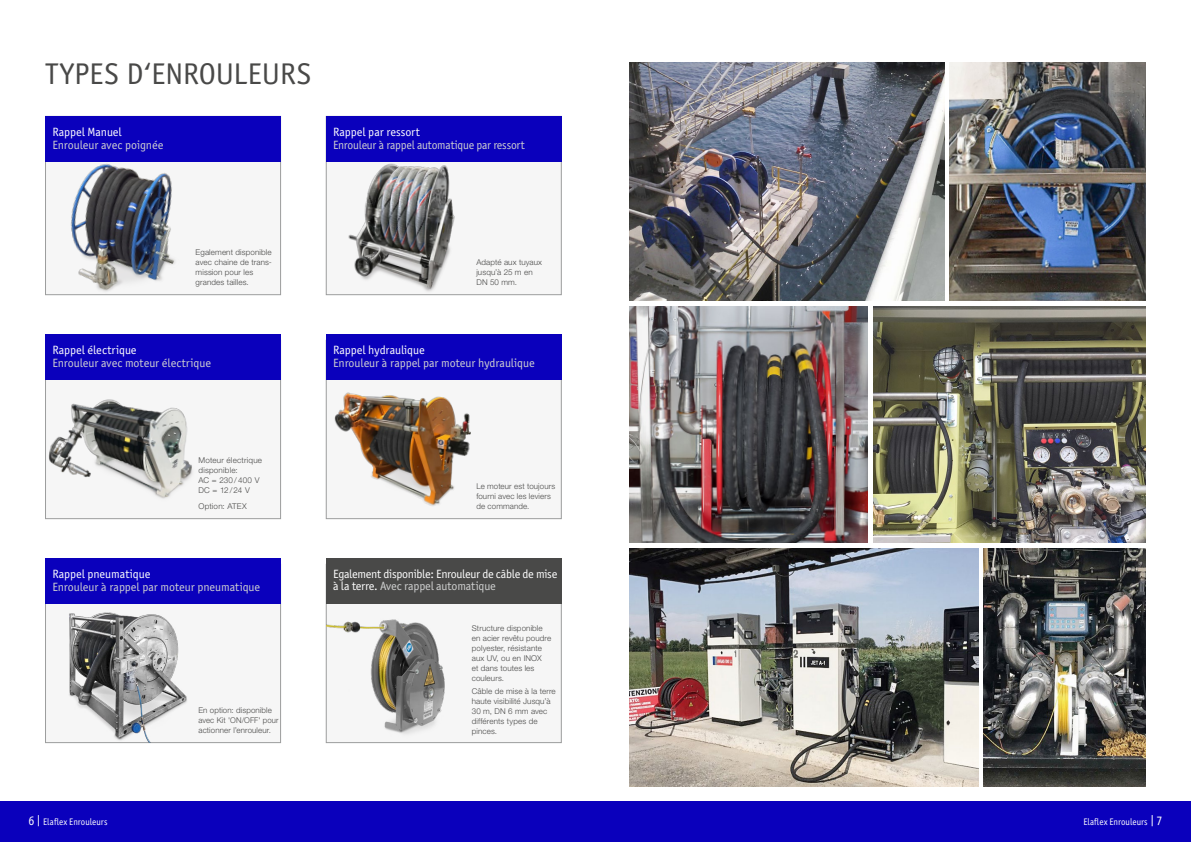
<style>
.page{position:relative;width:1191px;height:842px;background:#fff}
.page>*{position:absolute;margin:0;border:0;box-sizing:border-box;transform-origin:0 0}
.Longcopy_groß{font:30px "Officina Sans ITC Std";color:#494948}
.Subheads_ohne_Versal{font:12px "Officina Sans ITC Std";letter-spacing:-.005em;color:#cfd0d0}
.Subheads_ohne_Versal-2{font:12px/12px "Officina Sans ITC Std";letter-spacing:-.01em;color:#fff}
.t1{font:9.5px "Officina Sans ITC Std";letter-spacing:.01em;color:#fff;scale:.93 1}
.Longcopy_klein{font:300 8px/10px "Helvetica Neue LTW1 G";letter-spacing:.015em;color:#494948}
.s1{color:#cfd0d0}
.s2{font-size:13px}
</style>
<div class="page">
<div style="left:0;top:801px;width:1191px;height:41px;background:#0a00bc"></div>
<div style="left:45px;top:116px;width:236px;height:179px;background:#f6f6f6;border:1px solid #9c9d9d"></div>
<img style="left:984px;top:549px;width:161px;height:238px">
<img style="left:950px;top:62px;width:195px;height:238px">
<img style="left:873px;top:306px;width:272px;height:237px">
<img style="left:629px;top:549px;width:349px;height:238px">
<img style="left:629px;top:62px;width:315px;height:238px">
<div style="left:45px;top:116px;width:236px;height:46px;background:#0a00bc"></div>
<img style="left:629px;top:306px;width:238px;height:237px">
<div style="left:45px;top:340px;width:236px;height:179px;background:#f6f6f6;border:1px solid #9c9d9d"></div>
<div style="left:45px;top:334px;width:236px;height:46px;background:#0a00bc"></div>
<img style="left:45px;top:162px;width:173px;height:133px">
<img style="left:45px;top:389px;width:148px;height:122px">
<div style="left:45px;top:564px;width:236px;height:179px;background:#f6f6f6;border:1px solid #9c9d9d"></div>
<div style="left:45px;top:558px;width:236px;height:46px;background:#0a00bc"></div>
<img style="left:48px;top:612px;width:153px;height:130px">
<div style="left:326px;top:116px;width:235px;height:179px;background:#f6f6f6;border:1px solid #9c9d9d"></div>
<div style="left:326px;top:116px;width:235px;height:46px;background:#0a00bc"></div>
<img style="left:328px;top:163px;width:137px;height:132px">
<div style="left:326px;top:340px;width:235px;height:179px;background:#f6f6f6;border:1px solid #9c9d9d"></div>
<div style="left:326px;top:334px;width:235px;height:46px;background:#0a00bc"></div>
<img style="left:326px;top:380px;width:153px;height:139px">
<div style="left:326px;top:564px;width:235px;height:179px;background:#f6f6f6;border:1px solid #9c9d9d"></div>
<div style="left:326px;top:558px;width:235px;height:46px;background:#494948"></div>
<img style="left:326px;top:604px;width:143px;height:139px">
<p class="Longcopy_groß" style="left:45px;top:57px;width:268px">TYPES D‘ENROULEURS</p>
<p class="Subheads_ohne_Versal-2" style="left:52px;top:125px;width:71px">Rappel Manuel</p>
<p class="Subheads_ohne_Versal" style="left:52px;top:138px;width:112px">Enrouleur avec poignée</p>
<p class="Subheads_ohne_Versal-2" style="left:333px;top:125px;width:88px">Rappel par ressort</p>
<p class="Subheads_ohne_Versal" style="left:333px;top:138px;width:193px">Enrouleur à rappel automatique par ressort</p>
<p class="Longcopy_klein" style="left:196px;top:247px;width:78px">Egalement disponible avec chaine de trans&shy;mission pour les grandes tailles.</p>
<p class="Subheads_ohne_Versal-2" style="left:52px;top:344px;width:86px">Rappel électrique</p>
<p class="Subheads_ohne_Versal" style="left:52px;top:356px;width:160px">Enrouleur avec moteur électrique</p>
<p class="Longcopy_klein" style="left:198px;top:455px;width:65px">Moteur électrique disponible:<br>AC = 230 / 400 V<br>DC = 12 / 24 V</p>
<p class="Longcopy_klein" style="left:198px;top:501px;width:50px">Option: ATEX</p>
<p class="Subheads_ohne_Versal-2" style="left:52px;top:568px;width:99px">Rappel pneumatique</p>
<p class="Subheads_ohne_Versal" style="left:52px;top:580px;width:209px">Enrouleur à rappel par moteur pneumatique</p>
<p class="Longcopy_klein" style="left:198px;top:705px;width:82px">En option: disponible avec Kit 'ON/OFF' pour actionner l’enrouleur.</p>
<p class="Longcopy_klein" style="left:476px;top:257px;width:67px">Adapté aux tuyaux jusqu’à 25 m en<br>DN 50 mm.</p>
<p class="Subheads_ohne_Versal-2" style="left:333px;top:344px;width:93px">Rappel hydraulique</p>
<p class="Subheads_ohne_Versal" style="left:333px;top:356px;width:203px">Enrouleur à rappel par moteur hydraulique</p>
<p class="Longcopy_klein" style="left:476px;top:481px;width:80px">Le moteur est toujours fourni avec les leviers de commande.</p>
<p class="Subheads_ohne_Versal-2" style="left:333px;top:568px;width:225px">Egalement disponible: Enrouleur de câble de mise à la terre. <span class="s1">Avec rappel automatique</span></p>
<p class="Longcopy_klein" style="left:472px;top:623px;width:81px">Structure disponible en acier revêtu poudre polyester, résistante aux UV, ou en INOX<br>et dans toutes les couleurs.</p>
<p class="Longcopy_klein" style="left:472px;top:686px;width:85px">Câble de mise à la terre haute visibilité Jusqu’à<br>30 m, DN 6 mm avec différents types de pinces.</p>
<p class="t1" style="left:28px;top:816px;width:87px"><span class="s2">6 |</span> Elaflex Enrouleurs</p>
<p class="t1" style="left:1083px;top:816px;width:87px">Elaflex Enrouleurs <span class="s2">| 7</span></p>
</div>
